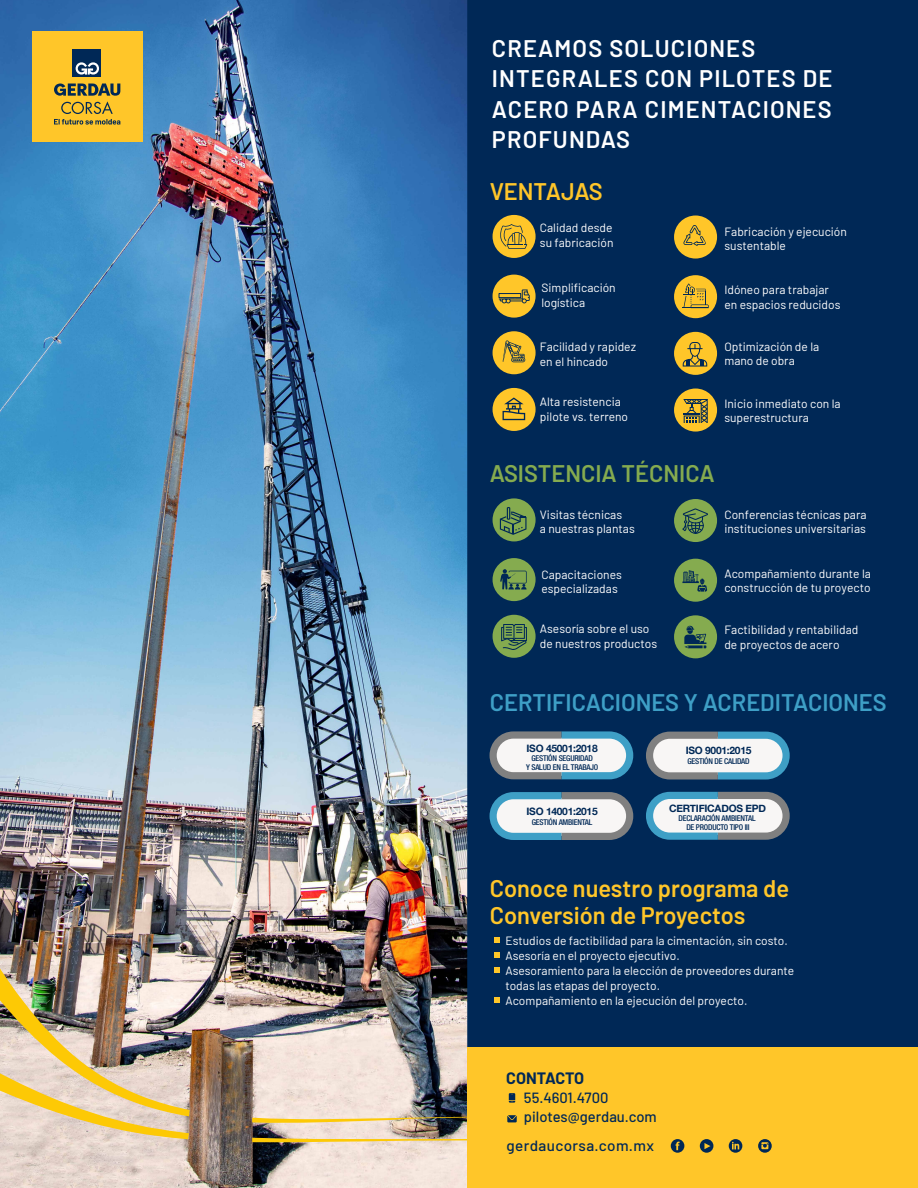
<style>
.page{position:relative;width:918px;height:1188px;background:#fff}
.page>*{position:absolute;margin:0;border:0;box-sizing:border-box;transform-origin:0 0}
.t1{font:600 24px/30.6px "Barlow";letter-spacing:.05em;color:#fff}
.t2{font:600 24px/27px "Barlow";color:#ffc629}
.t3{font:600 24px "Barlow";color:#3e9fc6}
.t4{font:600 24px "Barlow";color:#85ab4f}
.t5{font:700 16.05px "Barlow";letter-spacing:-.01em;color:#002856}
.t6{font:500 14.85px "Barlow";letter-spacing:.025em;color:#002856}
.t7{font:500 14.7px/18.8px "Barlow";color:#002856}
.t8{font:12px/14.4px "Barlow";color:#fff}
.t9{font:700 10.2px "Helvetica Neue";letter-spacing:-.025em;color:#002856}
.t10{font:500 condensed 7.95px/8.9px "Helvetica Neue LT Std";letter-spacing:-.025em;color:#002856;text-align:center}
</style>
<div class="page">
<img style="left:0;top:0;width:467px;height:1188px">
<svg style="left:0;top:1116px;width:189px;height:23px;background:#e8d1a4"></svg>
<img style="left:0;top:828px;width:190px;height:288px">
<div style="left:467px;top:0;width:451px;height:1047px;background:#002856"></div>
<div style="left:467px;top:1047px;width:451px;height:141px;background:#ffc629"></div>
<div style="left:32px;top:32px;width:111px;height:110px;background:#ffc629"></div>
<div style="left:73px;top:49px;width:28px;height:28px;background:#002856"></div>
<svg style="left:76px;top:62px;width:23px;height:13px"></svg>
<svg style="left:54px;top:83px;width:66px;height:42px"></svg>
<div style="left:493px;top:498px;width:43px;height:43px;background:#85ab4f;border-radius:50%"></div>
<div style="left:674px;top:499px;width:43px;height:43px;background:#85ab4f;border-radius:50%"></div>
<div style="left:493px;top:558px;width:43px;height:43px;background:#85ab4f;border-radius:50%"></div>
<div style="left:674px;top:559px;width:43px;height:43px;background:#85ab4f;border-radius:50%"></div>
<div style="left:493px;top:615px;width:43px;height:43px;background:#85ab4f;border-radius:50%"></div>
<div style="left:674px;top:615px;width:43px;height:43px;background:#85ab4f;border-radius:22px"></div>
<svg style="left:646px;top:732px;width:144px;height:48px"></svg>
<svg style="left:490px;top:792px;width:143px;height:48px"></svg>
<svg style="left:490px;top:731px;width:143px;height:48px"></svg>
<svg style="left:646px;top:792px;width:144px;height:48px"></svg>
<svg style="left:494px;top:938px;width:6px;height:6px"></svg>
<svg style="left:494px;top:952px;width:6px;height:6px"></svg>
<svg style="left:494px;top:968px;width:6px;height:6px"></svg>
<svg style="left:494px;top:998px;width:6px;height:6px"></svg>
<svg style="left:500px;top:507px;width:27px;height:28px"></svg>
<svg style="left:501px;top:624px;width:26px;height:26px"></svg>
<svg style="left:682px;top:508px;width:26px;height:26px"></svg>
<svg style="left:682px;top:570px;width:25px;height:22px"></svg>
<svg style="left:684px;top:625px;width:23px;height:23px"></svg>
<svg style="left:500px;top:569px;width:27px;height:21px"></svg>
<img style="left:252px;top:1093px;width:265px;height:30px">
<svg style="left:252px;top:1137px;width:520px;height:16px"></svg>
<div style="left:493px;top:215px;width:43px;height:43px;background:#ffc629;border-radius:50%"></div>
<div style="left:674px;top:216px;width:43px;height:43px;background:#ffc629;border-radius:50%"></div>
<div style="left:493px;top:275px;width:43px;height:43px;background:#ffc629;border-radius:50%"></div>
<div style="left:674px;top:275px;width:43px;height:43px;background:#ffc629;border-radius:50%"></div>
<div style="left:493px;top:331px;width:43px;height:43px;background:#ffc629;border-radius:50%"></div>
<div style="left:674px;top:332px;width:43px;height:43px;background:#ffc629;border-radius:22px"></div>
<div style="left:493px;top:388px;width:43px;height:43px;background:#ffc629;border-radius:50%"></div>
<div style="left:674px;top:389px;width:43px;height:43px;background:#ffc629;border-radius:50%"></div>
<svg style="left:683px;top:342px;width:24px;height:25px"></svg>
<svg style="left:683px;top:399px;width:25px;height:24px"></svg>
<svg style="left:500px;top:224px;width:27px;height:25px"></svg>
<svg style="left:682px;top:283px;width:27px;height:25px"></svg>
<svg style="left:683px;top:225px;width:23px;height:21px"></svg>
<svg style="left:499px;top:289px;width:31px;height:15px"></svg>
<div style="left:499px;top:293px;width:22px;height:5px;border:1px solid #002856"></div>
<svg style="left:503px;top:341px;width:22px;height:21px"></svg>
<svg style="left:503px;top:398px;width:22px;height:22px"></svg>
<h1 class="t1" style="left:492px;top:31px;width:342px">CREAMOS SOLUCIONES<br>INTEGRALES CON PILOTES DE<br>ACERO PARA CIMENTACIONES<br>PROFUNDAS</h1>
<h1 class="t2" style="left:490px;top:176px;width:115px">VENTAJAS</h1>
<p class="t8" style="left:540px;top:220px;width:75px">Calidad desde su fabricación</p>
<p class="t8" style="left:724px;top:223px;width:124px">Fabricación y ejecución sustentable</p>
<p class="t8" style="left:541px;top:280px;width:76px">Simplificación logística</p>
<p class="t8" style="left:724px;top:282px;width:118px">Idóneo para trabajar en espacios reducidos</p>
<p class="t8" style="left:540px;top:339px;width:98px">Facilidad y rapidez en el hincado</p>
<p class="t8" style="left:724px;top:338px;width:96px">Optimización de la mano de obra</p>
<p class="t8" style="left:724px;top:395px;width:118px">Inicio inmediato con la superestructura</p>
<p class="t8" style="left:540px;top:394px;width:90px">Alta resistencia pilote vs. terreno</p>
<h1 class="t4" style="left:490px;top:455px;width:226px">ASISTENCIA TÉCNICA</h1>
<p class="t8" style="left:540px;top:506px;width:96px">Visitas técnicas<br>a nuestras plantas</p>
<p class="t8" style="left:724px;top:507px;width:144px">Conferencias técnicas para instituciones universitarias</p>
<p class="t8" style="left:541px;top:566px;width:82px">Capacitaciones especializadas</p>
<p class="t8" style="left:724px;top:565px;width:148px">Acompañamiento durante la construcción de tu proyecto</p>
<p class="t8" style="left:540px;top:621px;width:119px">Asesoría sobre el uso de nuestros productos</p>
<p class="t8" style="left:724px;top:622px;width:136px">Factibilidad y rentabilidad de proyectos de acero</p>
<h1 class="t3" style="left:490px;top:684px;width:398px">CERTIFICACIONES Y ACREDITACIONES</h1>
<p class="t9" style="left:527px;top:740px;width:73px">ISO 45001:2018</p>
<p class="t10" style="left:526px;top:754px;width:74px">GESTIÓN SEGURIDAD<br>Y SALUD EN EL TRABAJO</p>
<p class="t9" style="left:527px;top:804px;width:73px">ISO 14001:2015</p>
<p class="t10" style="left:532px;top:818px;width:62px">GESTIÓN AMBIENTAL</p>
<p class="t9" style="left:686px;top:743px;width:67px">ISO 9001:2015</p>
<p class="t10" style="left:687px;top:757px;width:64px">GESTIÓN DE CALIDAD</p>
<p class="t9" style="left:669px;top:800px;width:98px">CERTIFICADOS EPD</p>
<p class="t10" style="left:679px;top:813px;width:79px;line-height:9.6px">DECLARACIÓN AMBIENTAL<br>DE PRODUCTO TIPO III</p>
<h1 class="t2" style="left:490px;top:872px;width:301px">Conoce nuestro programa de<br>Conversión de Proyectos</h1>
<p class="t8" style="left:505px;top:932px;width:290px;line-height:15px">Estudios de factibilidad para la cimentación, sin costo.<br>Asesoría en el proyecto ejecutivo.<br>Asesoramiento para la elección de proveedores durante todas las etapas del proyecto.<br>Acompañamiento en la ejecución del proyecto.</p>
<h2 class="t5" style="left:506px;top:1067px;width:79px">CONTACTO</h2>
<p class="t7" style="left:524px;top:1087px;width:134px">55.4601.4700 pilotes@gerdau.com</p>
<p class="t6" style="left:507px;top:1135px;width:149px">gerdaucorsa.com.mx</p>
</div>
